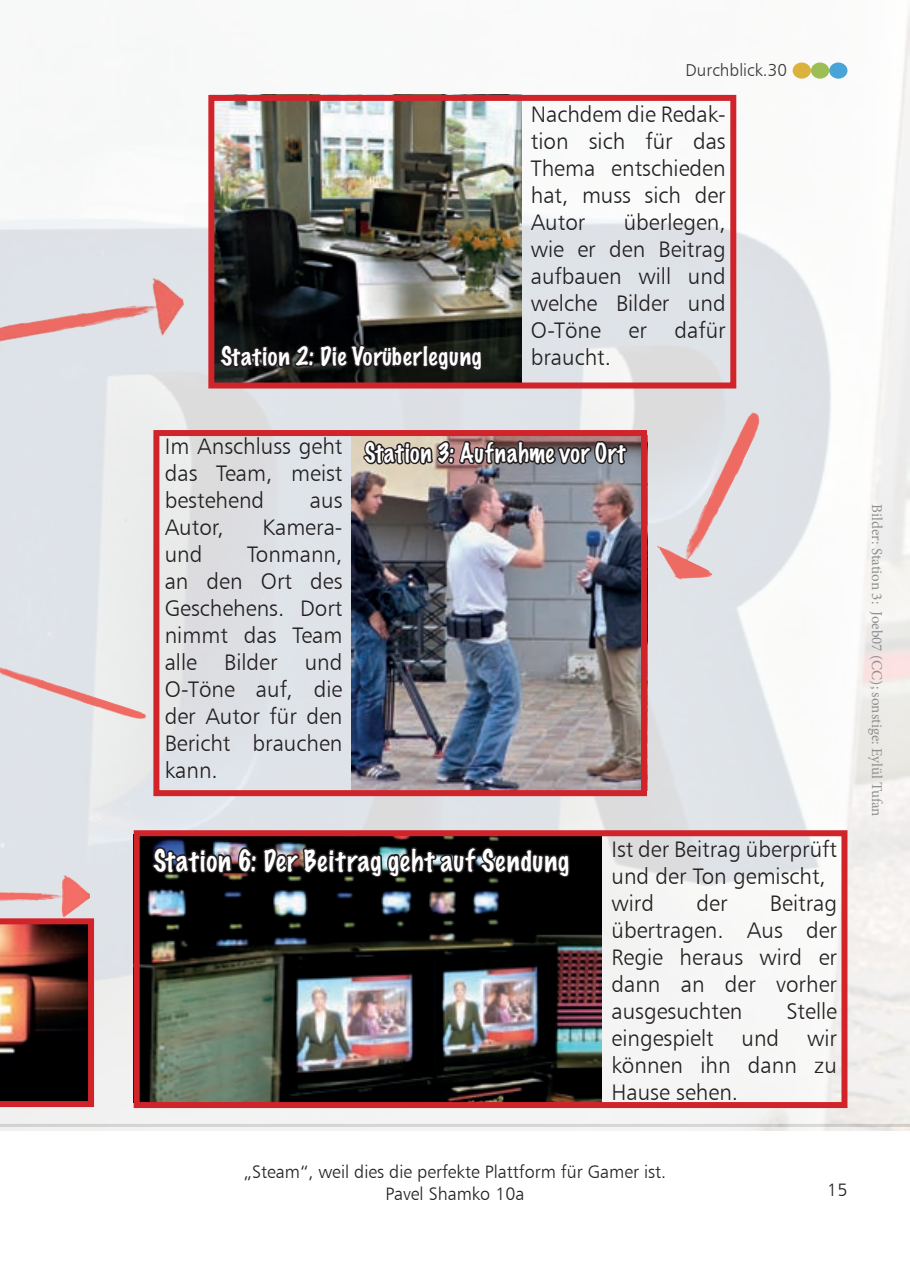
<style>
.page{position:relative;width:910px;height:1280px;background:#fff}
.page>*{position:absolute;margin:0;border:0;box-sizing:border-box;transform-origin:0 0}
.t1{font:100 27px "Marker Felt";letter-spacing:.035em;color:#fff}
.t2{font:100 24px "Marker Felt";letter-spacing:.035em;color:#fff;scale:.94 1}
.t3{font:100 23.25px "Marker Felt";letter-spacing:.035em;color:#fff}
.t4{font:22.5px/27px "Humanist 777 BT Light B";color:#231f20;text-align:justify}
.t5{font:18px/21.6px "Humanist 777 BT Light B";color:#231f20;text-align:center}
.t6{font:17.25px "Humanist 777 BT Light B";color:#231f20}
.t7{font:15px "Minion Pro";color:#8e9091}
</style>
<div class="page">
<img style="left:0;top:13px;width:909px;height:1117px">
<img style="left:215px;top:102px;width:307px;height:279px">
<svg style="left:217px;top:311px;width:268px;height:82px"></svg>
<div style="left:208px;top:95px;width:528px;height:293px;border:6px solid #d1232a"></div>
<img style="left:352px;top:437px;width:288px;height:352px">
<svg style="left:361px;top:405px;width:269px;height:69px"></svg>
<div style="left:153px;top:430px;width:494px;height:366px;border:6px solid #d1232a"></div>
<img style="left:141px;top:837px;width:460px;height:264px">
<svg style="left:150px;top:813px;width:422px;height:66px"></svg>
<div style="left:134px;top:830px;width:713px;height:278px;border:6px solid #d1232a"></div>
<svg style="left:0;top:918px;width:94px;height:189px"></svg>
<img style="left:0;top:274px;width:188px;height:90px">
<img style="left:648px;top:397px;width:137px;height:194px">
<img style="left:0;top:650px;width:153px;height:85px">
<img style="left:0;top:876px;width:89px;height:40px">
<p class="t6" style="left:686px;top:59px;width:103px">Durchblick.30</p>
<p class="t4" style="left:531px;top:101px;width:196px">Nachdem die Redak&shy;tion sich für das Thema entschieden hat, muss sich der Autor</p>
<p class="t4" style="left:531px;top:209px;width:196px;text-indent:93px">überlegen, wie er den Beitrag aufbauen will und welche Bilder und O-Töne er dafür</p>
<p class="t3" style="left:221px;top:345px;width:262px">Station 2: Die Vorüberlegung</p>
<p class="t4" style="left:531px;top:344px;width:82px">braucht.</p>
<p class="t4" style="left:165px;top:433px;width:179px">Im Anschluss geht das Team, meist bestehend</p>
<p class="t4" style="left:310px;top:487px;width:34px">aus</p>
<p class="t4" style="left:165px;top:514px;width:60px">Autor,</p>
<p class="t4" style="left:263px;top:514px;width:81px">Kamera-</p>
<p class="t4" style="left:165px;top:541px;width:39px">und</p>
<p class="t4" style="left:165px;top:541px;width:179px;text-indent:82px">Tonmann, an den Ort des Geschehens. Dort nimmt das Team alle Bilder und O-Töne auf, die der Autor für den Bericht brauchen kann.</p>
<p class="t2" style="left:365px;top:441px;width:279px">Station 3: Aufnahme vor Ort</p>
<p class="t1" style="left:153px;top:847px;width:417px">Station 6: Der Beitrag geht auf Sendung</p>
<p class="t4" style="left:611px;top:835px;width:227px;text-align:left">Ist der Beitrag überprüft und der Ton gemischt, wird</p>
<p class="t4" style="left:696px;top:889px;width:33px">der</p>
<p class="t4" style="left:611px;top:889px;width:227px;text-indent:159px">Beitrag übertragen. Aus der Regie heraus wird er dann an der vorher ausgesuchten</p>
<p class="t4" style="left:611px;top:997px;width:227px;text-indent:175px">Stelle eingespielt und wir können ihn dann zu Hause sehen.</p>
<p class="t7" style="left:887px;top:504px;width:314px;rotate:90deg">Bilder: Station 3: Joeb07 (CC); sonstige: Eylül Tufan</p>
<p class="t5" style="left:244px;top:1161px;width:424px">„Steam“, weil dies die perfekte Plattform für Gamer ist.<br>Pavel Shamko 10a</p>
<p class="t5" style="left:827px;top:1178px;width:22px">15</p>
</div>
